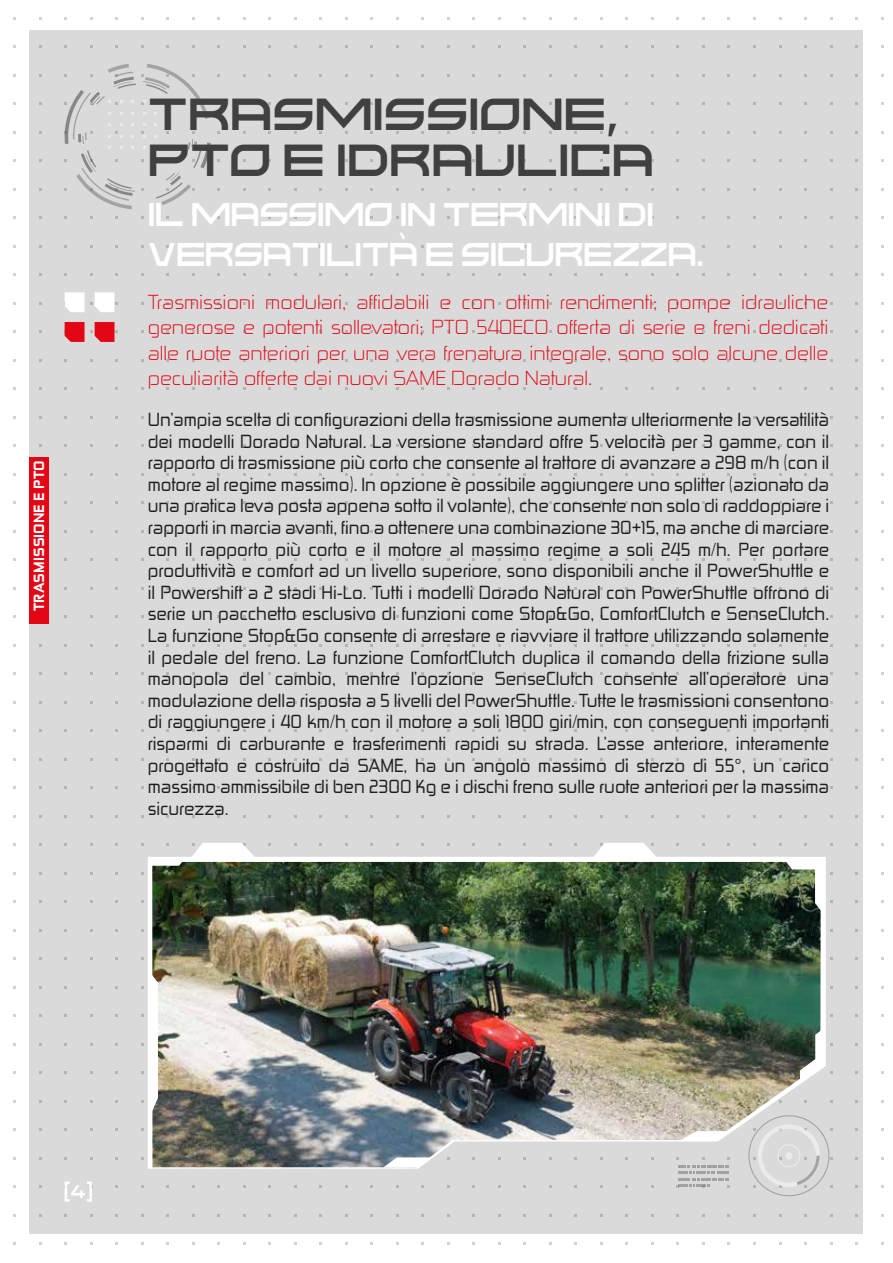
<style>
.page{position:relative;width:893px;height:1263px;background:#fff}
.page>*{position:absolute;margin:0;border:0;box-sizing:border-box;transform-origin:0 0}
.t1{font:45px/46.5px "Kusanagi";color:#404040}
.t2{font:33px/39.6px "Kusanagi";letter-spacing:-.02em;color:#fff;scale:.95 1}
.t3{font:19.35px/25.2px "Zekton Lt";color:#e30614;text-align:justify;scale:1.09 1}
.t4{font:18px/21.6px "Zekton Rg Regular 3";color:#1d1d1b;text-align:justify}
.t5{font:18px "Kusanagi";color:#fff}
.t6{font:14.1px "Zekton Hv";color:#fff;scale:1.06 1}
</style>
<div class="page">
<div style="left:30px;top:30px;width:833px;height:1203px;background:#dadada"></div>
<svg style="left:64px;top:64px;width:145px;height:145px"></svg>
<svg style="left:155px;top:131px;width:56px;height:74px"></svg>
<div style="left:30px;top:457px;width:19px;height:166px;background:#e30614"></div>
<svg style="left:64px;top:292px;width:28px;height:20px"></svg>
<svg style="left:95px;top:292px;width:23px;height:20px"></svg>
<svg style="left:64px;top:322px;width:28px;height:20px"></svg>
<svg style="left:95px;top:322px;width:23px;height:20px"></svg>
<svg style="left:750px;top:1140px;width:79px;height:56px"></svg>
<svg style="left:677px;top:1171px;width:52px;height:17px"></svg>
<svg style="left:192px;top:843px;width:63px;height:14px"></svg>
<svg style="left:594px;top:843px;width:63px;height:14px"></svg>
<img style="left:148px;top:857px;width:678px;height:312px">
<p class="t6" style="left:30px;top:611px;width:143px;rotate:-90deg">TRASMISSIONE E PTO</p>
<h1 class="t1" style="left:148px;top:87px;width:508px">TRASMISSIONE,<br>PTO E IDRAULICA</h1>
<h2 class="t2" style="left:148px;top:192px;width:587px">IL MASSIMO IN TERMINI DI<br>VERSATILITÀ E SICUREZZA.</h2>
<p class="t3" style="left:148px;top:289px;width:626px">Trasmissioni modulari, affidabili e con ottimi rendimenti; pompe idrauliche generose e potenti sollevatori; PTO 540ECO offerta di serie e freni dedicati alle ruote anteriori per una vera frenatura integrale, sono solo alcune delle peculiarità offerte dai nuovi SAME Dorado Natural.</p>
<p class="t4" style="left:148px;top:408px;width:683px">Un’ampia scelta di configurazioni della trasmissione aumenta ulteriormente la versatilità dei modelli Dorado Natural. La versione standard offre 5 velocità per 3 gamme, con il rapporto di trasmissione più corto che consente al trattore di avanzare a 298 m/h (con il motore al regime massimo). In opzione è possibile aggiungere uno splitter (azionato da una pratica leva posta appena sotto il volante), che consente non solo di raddoppiare i rapporti in marcia avanti, fino a ottenere una combinazione 30+15, ma anche di marciare con il rapporto più corto e il motore al massimo regime a soli 245 m/h. Per portare produttività e comfort ad un livello superiore, sono disponibili anche il PowerShuttle e il Powershift a 2 stadi Hi-Lo. Tutti i modelli Dorado Natural con PowerShuttle offrono di serie un pacchetto esclusivo di funzioni come Stop&amp;Go, ComfortClutch e SenseClutch.<br>La funzione Stop&amp;Go consente di arrestare e riavviare il trattore utilizzando solamente il pedale del freno. La funzione ComfortClutch duplica il comando della frizione sulla manopola del cambio, mentre l’opzione SenseClutch consente all’operatore una modulazione della risposta a 5 livelli del PowerShuttle. Tutte le trasmissioni consentono di raggiungere i 40 km/h con il motore a soli 1800 giri/min, con conseguenti importanti risparmi di carburante e trasferimenti rapidi su strada. L’asse anteriore, interamente progettato e costruito da SAME, ha un angolo massimo di sterzo di 55°, un carico massimo ammissibile di ben 2300 Kg e i dischi freno sulle ruote anteriori per la massima sicurezza.</p>
<p class="t5" style="left:64px;top:1179px;width:31px">(4)</p>
</div>
